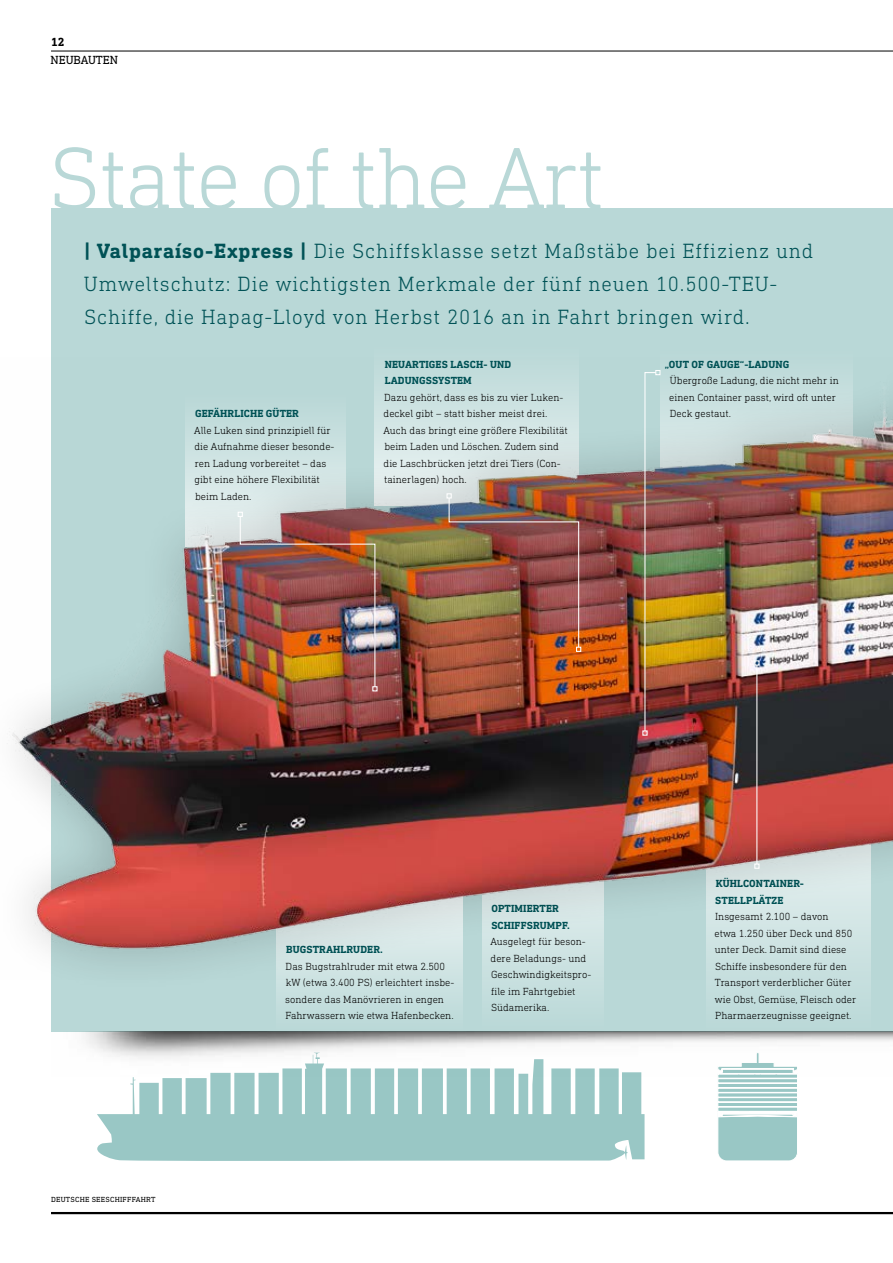
<style>
.page{position:relative;width:893px;height:1263px;background:#fff}
.page>*{position:absolute;margin:0;border:0;box-sizing:border-box;transform-origin:0 0}
.t1{font:300 89.7px "DIN Next Slab Pro";letter-spacing:-.02em;color:#b9d8d7}
.t2{font:300 21px/33px "DIN Next Slab Pro";letter-spacing:.04em;color:#005256}
.t3{font:12px "DIN Next Slab Pro";letter-spacing:-.01em;color:#000}
.t4{font:700 12px "DIN Next Slab Pro";color:#000}
.t5{font:300 10.5px/16.5px "DIN Next Slab Pro";color:#000}
.t6{font:700 10.5px/16.5px "DIN Next Slab Pro";letter-spacing:.01em;color:#005256}
.t7{font:7.5px "DIN Next Slab Pro";letter-spacing:.03em;color:#000}
.s1{font-weight:700}
</style>
<div class="page">
<div style="left:51px;top:208px;width:842px;height:824px;background:#b9d8d7"></div>
<svg style="left:97px;top:1076px;width:547px;height:85px;background:#a5cecc"></svg>
<svg style="left:718px;top:1076px;width:79px;height:85px"></svg>
<img style="left:85px;top:1032px;width:808px;height:44px">
<div style="left:482px;top:839px;width:122px;height:191px;background:#bedbda"></div>
<div style="left:706px;top:811px;width:164px;height:222px;background:#bedbda"></div>
<hr style="left:51px;top:1212px;width:842px;height:2px;background:#000">
<hr style="left:51px;top:51px;width:842px;height:1px;background:#000">
<div style="left:276px;top:889px;width:187px;height:143px;background:#c0dcdb"></div>
<div style="left:0;top:328px;width:893px;height:667px;background:#000;opacity:.2"></div>
<img style="left:0;top:357px;width:893px;height:623px">
<img style="left:642px;top:370px;width:18px;height:366px">
<hr style="left:756px;top:665px;width:1px;height:199px;background:#fff">
<svg style="left:754px;top:660px;width:5px;height:6px"></svg>
<svg style="left:754px;top:863px;width:5px;height:6px"></svg>
<img style="left:238px;top:512px;width:140px;height:179px">
<img style="left:446px;top:493px;width:135px;height:159px">
<p class="t4" style="left:51px;top:35px;width:15px">12</p>
<p class="t3" style="left:51px;top:53px;width:69px">NEUBAUTEN</p>
<h1 class="t1" style="left:48px;top:127px;width:558px">State of the Art</h1>
<h2 class="t2" style="left:84px;top:234px;width:731px"><span class="s1">| Valparaíso-Express |</span> Die Schiffsklasse setzt Maßstäbe bei Effizienz und<br>Umweltschutz: Die wichtigsten Merkmale der fünf neuen 10.500-TEU-<br>Schiffe, die Hapag-Lloyd von Herbst 2016 an in Fahrt bringen wird.</h2>
<p class="t6" style="left:665px;top:356px;width:126px">„OUT OF GAUGE“-LADUNG</p>
<p class="t5" style="left:669px;top:372px;width:171px">Übergroße Ladung, die nicht mehr in einen Container passt, wird oft unter<br>Deck gestaut.</p>
<p class="t6" style="left:385px;top:356px;width:128px">NEUARTIGES LASCH- UND<br>LADUNGSSYSTEM</p>
<p class="t5" style="left:383px;top:389px;width:186px">Dazu gehört, dass es bis zu vier Luken&shy;deckel gibt – statt bisher meist drei.<br>Auch das bringt eine größere Flexibilität beim Laden und Löschen. Zudem sind die Laschbrücken jetzt drei Tiers (Con&shy;tainerlagen) hoch.</p>
<p class="t6" style="left:195px;top:405px;width:105px">GEFÄHRLICHE GÜTER</p>
<p class="t5" style="left:194px;top:422px;width:142px">Alle Luken sind prinzipiell für die Aufnahme dieser besonde&shy;ren Ladung vorbereitet – das gibt eine höhere Flexibilität beim Laden.</p>
<p class="t7" style="left:51px;top:1195px;width:106px">DEUTSCHE SEESCHIFFFAHRT</p>
<p class="t6" style="left:286px;top:941px;width:98px">BUGSTRAHLRUDER.</p>
<p class="t5" style="left:285px;top:958px;width:171px">Das Bugstrahlruder mit etwa 2.500 kW (etwa 3.400 PS) erleichtert insbe&shy;sondere das Manövrieren in engen Fahrwassern wie etwa Hafenbecken.</p>
<p class="t6" style="left:491px;top:900px;width:80px">OPTIMIERTER<br>SCHIFFSRUMPF.</p>
<p class="t5" style="left:490px;top:933px;width:102px">Ausgelegt für beson&shy;dere Beladungs- und<br>Geschwindigkeitspro&shy;file im Fahrtgebiet<br>Südamerika.</p>
<p class="t6" style="left:715px;top:875px;width:90px">KÜHLCONTAINER-<br>STELLPLÄTZE</p>
<p class="t5" style="left:714px;top:908px;width:143px">Insgesamt 2.100 – davon<br>etwa 1.250 über Deck und 850 unter Deck. Damit sind diese<br>Schiffe insbesondere für den<br>Transport verderblicher Güter wie Obst, Gemüse, Fleisch oder<br>Pharmaerzeugnisse geeignet.</p>
</div>
